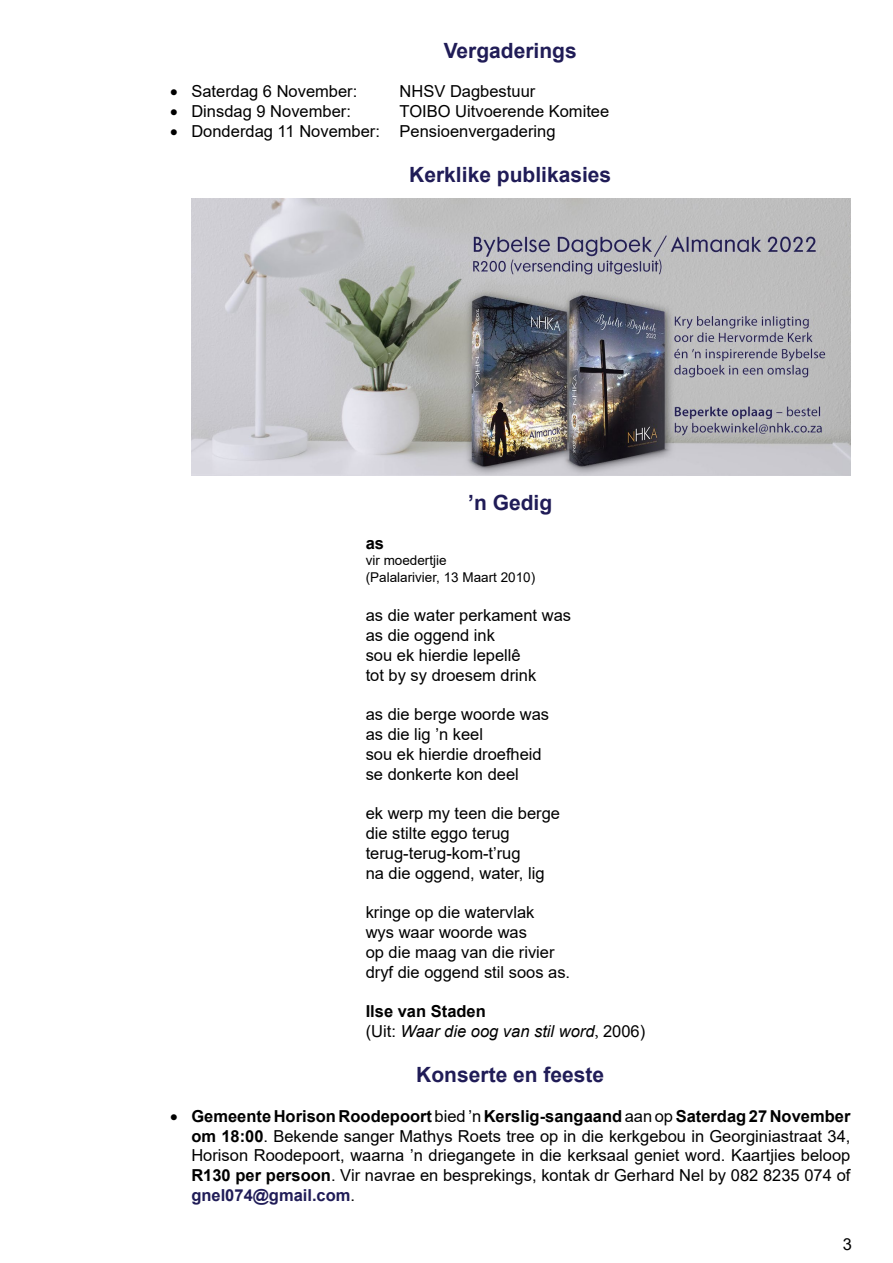
<style>
.page{position:relative;width:893px;height:1263px;background:#fff}
.page>*{position:absolute;margin:0;border:0;box-sizing:border-box;transform-origin:0 0}
.t1{font:700 21px "Arial";color:#201c57}
.t2{font:16.5px/19.8px "Arial";color:#000}
.t3{font:italic 16.5px/19.8px "Arial";color:#000}
.t4{font:700 16.5px "Arial";color:#000}
.t5{font:13.5px/16.2px "Arial";color:#000}
.s1{font-weight:700;font-style:normal}
.s2{font-style:normal}
.s3{font-family:"Minion Pro";font-style:normal}
.s4{font-weight:700}
.s5{font-weight:700;color:#201c57}
</style>
<div class="page">
<img style="left:191px;top:199px;width:659px;height:276px">
<p class="t1" style="left:444px;top:36px;width:135px">Vergaderings</p>
<p class="t2" style="left:170px;top:82px;width:189px">• Saterdag 6 November:</p>
<p class="t2" style="left:400px;top:82px;width:137px">NHSV Dagbestuur</p>
<p class="t2" style="left:170px;top:101px;width:182px">• Dinsdag 9 November:</p>
<p class="t2" style="left:400px;top:101px;width:211px">TOIBO Uitvoerende Komitee</p>
<p class="t2" style="left:170px;top:121px;width:387px">• Donderdag 11 November: Pensioenvergadering</p>
<p class="t1" style="left:409px;top:160px;width:203px">Kerklike publikasies</p>
<p class="t1" style="left:468px;top:487px;width:86px">’n Gedig</p>
<p class="t4" style="left:366px;top:532px;width:20px">as</p>
<p class="t5" style="left:366px;top:552px;width:171px">vir moedertjie<br>(Palalarivier, 13 Maart 2010)</p>
<p class="t2" style="left:366px;top:605px;width:207px">as die water perkament was as die oggend ink<br>sou ek hierdie lepellê<br>tot by sy droesem drink</p>
<p class="t2" style="left:366px;top:704px;width:185px">as die berge woorde was as die lig ’n keel<br>sou ek hierdie droefheid se donkerte kon deel</p>
<p class="t2" style="left:366px;top:803px;width:196px">ek werp my teen die berge die stilte eggo terug terug-terug-kom-t’rug<br>na die oggend, water, lig</p>
<p class="t2" style="left:366px;top:902px;width:206px">kringe op die watervlak<br>wys waar woorde was<br>op die maag van die rivier dryf die oggend stil soos as.</p>
<p class="t3" style="left:366px;top:1002px;width:281px"><span class="s1">Ilse van Staden<br></span><span class="s2">(Uit:</span> Waar die oog van stil word<span class="s3">,</span> <span class="s2">2006)</span></p>
<p class="t1" style="left:416px;top:1060px;width:189px">Konserte en feeste</p>
<p class="t2" style="left:191px;top:1106px;width:661px;text-align:justify;text-indent:-21px">• <span class="s4">Gemeente Horison Roodepoort</span> bied ’n <span class="s4">Kerslig-sangaand</span> aan op <span class="s4">Saterdag 27 November om 18:00</span>. Bekende sanger Mathys Roets tree op in die kerkgebou in Georginiastraat 34, Horison Roodepoort, waarna ’n driegangete in die kerksaal geniet word. Kaartjies beloop <span class="s4">R130 per persoon</span>. Vir navrae en besprekings, kontak dr Gerhard Nel by 082 8235 074 of <span class="s5">gnel074@gmail.com</span>.</p>
<p class="t2" style="left:843px;top:1234px;width:11px">3</p>
</div>
